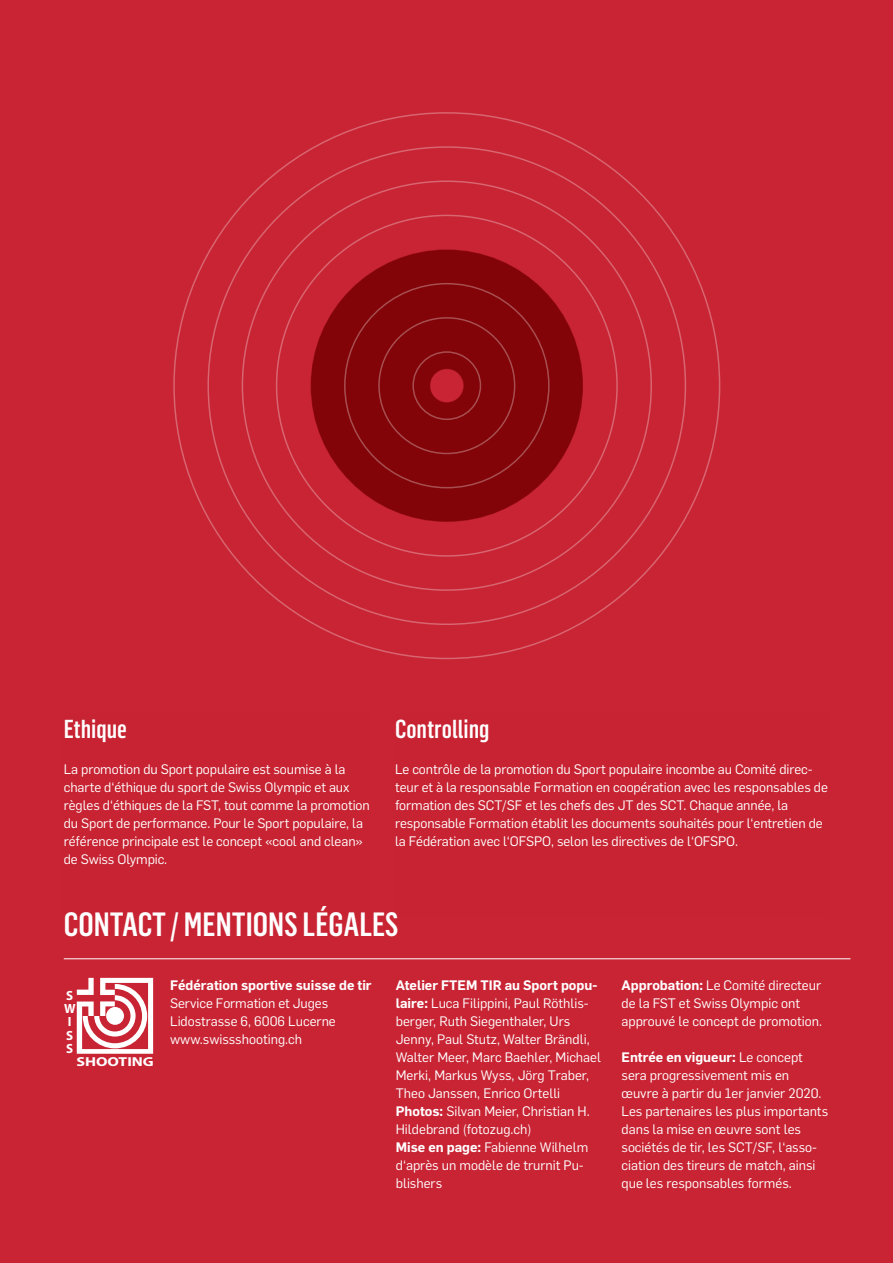
<style>
.page{position:relative;width:893px;height:1263px;background:#c82434}
.page>*{position:absolute;margin:0;border:0;box-sizing:border-box;transform-origin:0 0}
.F_Überschrift_2_ligh{font:500 33px "Flama Condensed";color:#fff}
.F_Überschrift__3_lig{font:500 25.5px "Flama Condensed";color:#fff}
.F_Lauftext_flatter{font:13.5px/18px "Flama";letter-spacing:-.005em;color:#fff}
.F_Lauftext_flatter-2{font:600 13.5px/18px "Flama";color:#fff}
.t1{font:700 13.35px/13.4px "Myriad Pro";color:#fff}
.t2{font:700 13.05px "Myriad Pro";color:#fff;scale:1.23 1}
.s1{font-weight:400}
.s2{font-weight:600}
</style>
<div class="page">
<svg style="left:77px;top:978px;width:76px;height:76px"></svg>
<hr style="left:64px;top:958px;width:786px;height:1px;background:#fff">
<svg style="left:310px;top:249px;width:274px;height:273px"></svg>
<div style="left:412px;top:351px;width:69px;height:69px;border:2px solid #fff;border-radius:50%"></div>
<p class="F_Überschrift__3_lig" style="left:64px;top:713px;width:65px">Ethique</p>
<p class="F_Lauftext_flatter" style="left:64px;top:759px;width:308px">La promotion du Sport populaire est soumise à la charte d‘éthique du sport de Swiss Olympic et aux règles d‘éthiques de la FST, tout comme la promotion du Sport de performance. Pour le Sport populaire, la référence principale est le concept «cool and clean» de Swiss Olympic.</p>
<p class="F_Überschrift_2_ligh" style="left:64px;top:903px;width:336px">CONTACT / MENTIONS LÉGALES</p>
<p class="F_Überschrift__3_lig" style="left:395px;top:713px;width:96px">Controlling</p>
<p class="F_Lauftext_flatter" style="left:395px;top:759px;width:434px">Le contrôle de la promotion du Sport populaire incombe au Comité direc&shy;teur et à la responsable Formation en coopération avec les responsables de formation des SCT/SF et les chefs des JT des SCT. Chaque année, la responsable Formation établit les documents souhaités pour l‘entretien de la Fédération avec l‘OFSPO, selon les directives de l‘OFSPO.</p>
<p class="t1" style="left:64px;top:988px;width:13px">S<br>W<br>I<br>S<br>S</p>
<p class="t2" style="left:76px;top:1053px;width:64px">SHOOTING</p>
<p class="F_Lauftext_flatter-2" style="left:170px;top:975px;width:203px">Fédération sportive suisse de tir<br><span class="s1">Service Formation et Juges</span></p>
<p class="F_Lauftext_flatter" style="left:170px;top:1011px;width:167px">Lidostrasse 6, 6006 Lucerne www.swissshooting.ch</p>
<p class="F_Lauftext_flatter" style="left:396px;top:975px;width:207px"><span class="s2">Atelier FTEM TIR au Sport popu&shy;laire:</span> Luca Filippini, Paul Röthlis&shy;berger, Ruth Siegenthaler, Urs<br>Jenny, Paul Stutz, Walter Brändli,<br>Walter Meer, Marc Baehler, Michael<br>Merki, Markus Wyss, Jörg Traber,<br>Theo Janssen, Enrico Ortelli<br><span class="s2">Photos:</span> Silvan Meier, Christian H.<br>Hildebrand (fotozug.ch)<br><span class="s2">Mise en page:</span> Fabienne Wilhelm d‘après un modèle de trurnit Pu&shy;blishers</p>
<p class="F_Lauftext_flatter" style="left:621px;top:975px;width:202px"><span class="s2">Approbation:</span> Le Comité directeur de la FST et Swiss Olympic ont approuvé le concept de promotion.</p>
<p class="F_Lauftext_flatter" style="left:621px;top:1047px;width:208px"><span class="s2">Entrée en vigueur:</span> Le concept sera progressivement mis en œuvre à partir du 1er janvier 2020.<br>Les partenaires les plus importants dans la mise en œuvre sont les sociétés de tir, les SCT/SF, l‘asso&shy;ciation des tireurs de match, ainsi que les responsables formés.</p>
</div>
